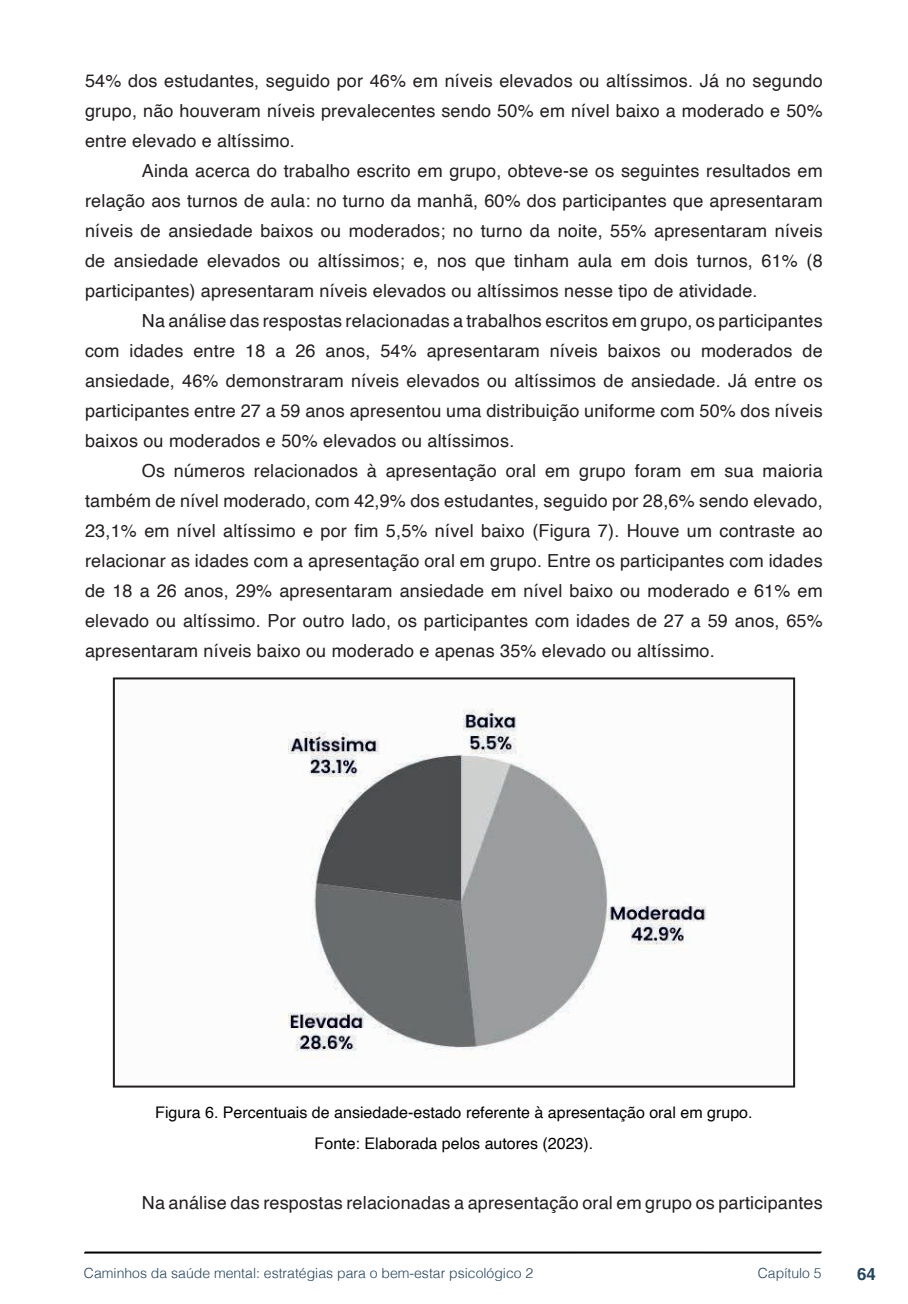
<style>
.page{position:relative;width:908px;height:1304px;background:#fff}
.page>*{position:absolute;margin:0;border:0;box-sizing:border-box;transform-origin:0 0}
.t1{font:18px/30px "Helvetica";letter-spacing:.01em;color:#231f20;text-align:justify}
.t2{font:700 16.8px "Helvetica";color:#23445f}
.t3{font:16px/30.6px "Helvetica";color:#000;text-align:center}
.t4{font:300 14px "Helvetica";color:#23445f}
</style>
<div class="page">
<svg style="left:84px;top:1251px;width:737px;height:3px;background:#515151"></svg>
<img style="left:281px;top:708px;width:426px;height:351px">
<div style="left:113px;top:677px;width:681px;height:411px;border:2px solid #231f20"></div>
<p class="t1" style="left:85px;top:66px;width:738px">54% dos estudantes, seguido por 46% em níveis elevados ou altíssimos. Já no segundo grupo, não houveram níveis prevalecentes sendo 50% em nível baixo a moderado e 50% entre elevado e altíssimo.</p>
<p class="t1" style="left:85px;top:156px;width:738px;text-indent:57px">Ainda acerca do trabalho escrito em grupo, obteve-se os seguintes resultados em relação aos turnos de aula: no turno da manhã, 60% dos participantes que apresentaram níveis de ansiedade baixos ou moderados; no turno da noite, 55% apresentaram níveis de ansiedade elevados ou altíssimos; e, nos que tinham aula em dois turnos, 61% (8 participantes) apresentaram níveis elevados ou altíssimos nesse tipo de atividade.</p>
<p class="t1" style="left:85px;top:306px;width:738px;text-indent:57px">Na análise das respostas relacionadas a trabalhos escritos em grupo, os participantes com idades entre 18 a 26 anos, 54% apresentaram níveis baixos ou moderados de ansiedade, 46% demonstraram níveis elevados ou altíssimos de ansiedade. Já entre os participantes entre 27 a 59 anos apresentou uma distribuição uniforme com 50% dos níveis baixos ou moderados e 50% elevados ou altíssimos.</p>
<p class="t1" style="left:85px;top:457px;width:738px;text-indent:57px">Os números relacionados à apresentação oral em grupo foram em sua maioria também de nível moderado, com 42,9% dos estudantes, seguido por 28,6% sendo elevado, 23,1% em nível altíssimo e por fim 5,5% nível baixo (Figura 7). Houve um contraste ao relacionar as idades com a apresentação oral em grupo. Entre os participantes com idades de 18 a 26 anos, 29% apresentaram ansiedade em nível baixo ou moderado e 61% em elevado ou altíssimo. Por outro lado, os participantes com idades de 27 a 59 anos, 65% apresentaram níveis baixo ou moderado e apenas 35% elevado ou altíssimo.</p>
<p class="t3" style="left:155px;top:1098px;width:598px">Figura 6. Percentuais de ansiedade-estado referente à apresentação oral em grupo.<br>Fonte: Elaborada pelos autores (2023).</p>
<p class="t1" style="left:142px;top:1188px;width:682px">Na análise das respostas relacionadas a apresentação oral em grupo os participantes</p>
<p class="t4" style="left:84px;top:1261px;width:450px">Caminhos da saúde mental: estratégias para o bem-estar psicológico 2</p>
<p class="t4" style="left:757px;top:1261px;width:65px">Capítulo 5</p>
<p class="t2" style="left:856px;top:1264px;width:20px">64</p>
</div>
